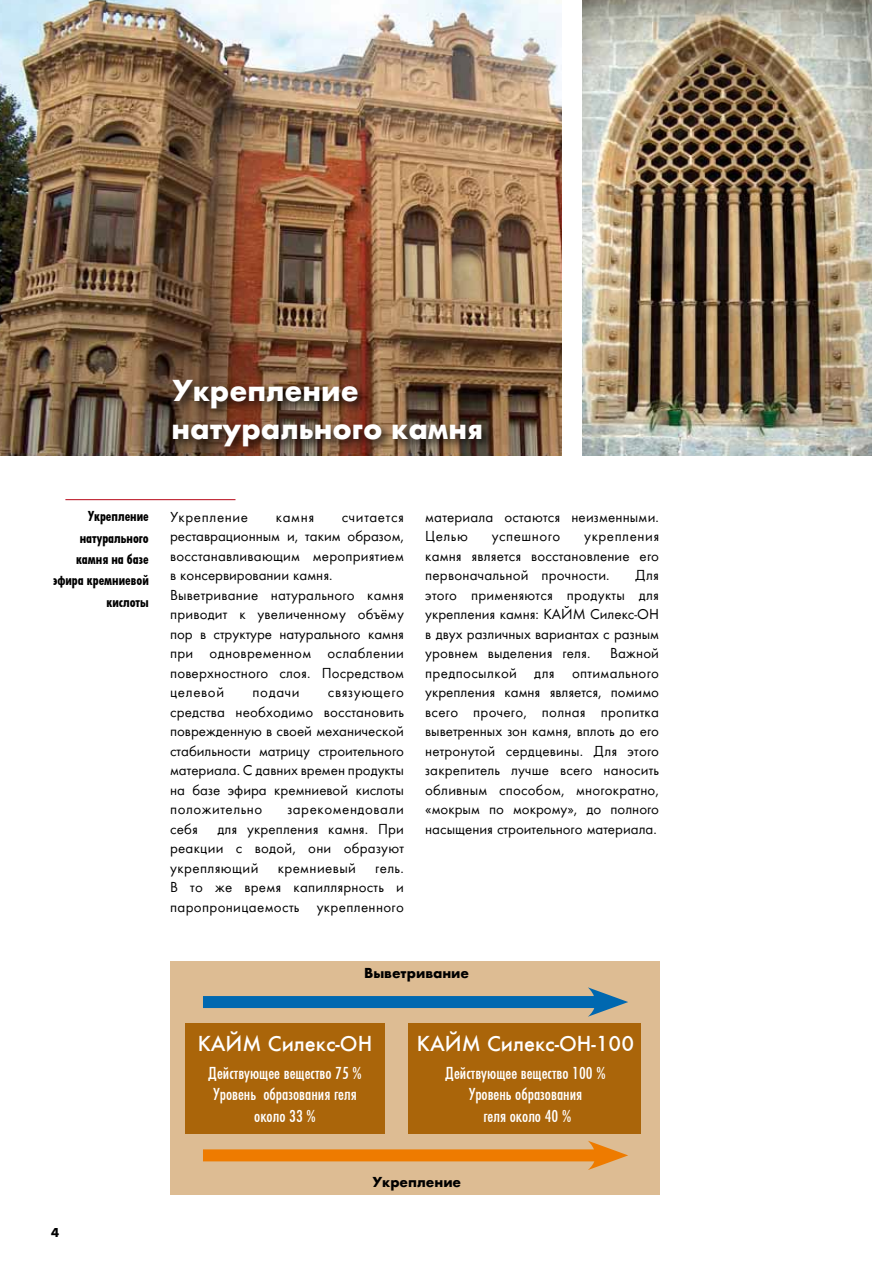
<style>
.page{position:relative;width:893px;height:1263px;background:#fff}
.page>*{position:absolute;margin:0;border:0;box-sizing:border-box;transform-origin:0 0}
.t1{font:700 31.5px/37.8px "Futura TCY";color:#fff}
.t2{font:500 22.5px "Futura TCY";color:#fff}
.t3{font:18px/21.6px "Futura TCY Med Con";color:#fff;text-align:center}
.t4{font:15px/19.5px "Futura TCY Boo";letter-spacing:.015em;color:#000;text-align:justify}
.t5{font:15px/21.3px "Futura TCY Bol Con";color:#000;text-align:right}
.t6{font:15px "Futura TCY Boo";letter-spacing:.04em;color:#000}
.t7{font:700 15px "Futura TCY";color:#000}
.t8{font:15px "Futura TCY Boo";letter-spacing:.035em;color:#000}
.t9{font:700 13.5px "Futura T";color:#000}
</style>
<div class="page">
<img style="left:583px;top:0;width:289px;height:455px">
<img style="left:0;top:0;width:561px;height:455px">
<div style="left:169px;top:376px;width:325px;height:83px;background:#000;opacity:.75"></div>
<div style="left:170px;top:961px;width:489px;height:234px;background:#ddbc93"></div>
<div style="left:203px;top:996px;width:402px;height:12px;background:#0068b0"></div>
<svg style="left:588px;top:987px;width:40px;height:30px"></svg>
<div style="left:203px;top:1149px;width:402px;height:12px;background:#ee7b00"></div>
<svg style="left:588px;top:1141px;width:40px;height:29px"></svg>
<div style="left:185px;top:1023px;width:200px;height:110px;background:#aa650a"></div>
<div style="left:408px;top:1023px;width:233px;height:111px;background:#aa650a"></div>
<hr style="left:65px;top:499px;width:170px;height:1px;background:#b80718">
<h1 class="t1" style="left:172px;top:372px;width:313px">Укрепление натурального камня</h1>
<p class="t5" style="left:53px;top:506px;width:97px">Укрепление натурального камня на базе эфира кремниевой кислоты</p>
<p class="t9" style="left:51px;top:1225px;width:10px">4</p>
<p class="t6" style="left:170px;top:508px;width:80px">Укрепление</p>
<p class="t4" style="left:276px;top:507px;width:40px">камня</p>
<p class="t4" style="left:170px;top:507px;width:235px;text-align:left;text-indent:172px">считается реставрационным и, таким образом, восстанавливающим мероприятием в консервировании камня.<br>Выветривание натурального камня приводит к увеличенному объёму пор в структуре натурального камня при одновременном ослаблении поверхностного слоя. Посредством целевой</p>
<p class="t4" style="left:252px;top:682px;width:49px">подачи</p>
<p class="t4" style="left:170px;top:682px;width:235px;text-indent:158px">связующего средства необходимо восстановить поврежденную в своей механической стабильности матрицу строительного материала. С давних времен продукты на базе эфира кремниевой кислоты положительно</p>
<p class="t6" style="left:287px;top:801px;width:118px">зарекомендовали</p>
<p class="t4" style="left:170px;top:819px;width:29px">себя</p>
<p class="t4" style="left:170px;top:819px;width:235px;text-indent:47px">для укрепления камня. При реакции с водой, они образуют укрепляющий</p>
<p class="t4" style="left:278px;top:858px;width:80px">кремниевый</p>
<p class="t4" style="left:170px;top:858px;width:235px;text-indent:205px">гель.<br>В то же время капиллярность и паропроницаемость укрепленного</p>
<p class="t4" style="left:425px;top:507px;width:235px">материала остаются неизменными.<br>Целью</p>
<p class="t4" style="left:425px;top:526px;width:235px;text-indent:159px">укрепления камня является восстановление его первоначальной прочности.</p>
<p class="t8" style="left:492px;top:528px;width:70px">успешного</p>
<p class="t4" style="left:425px;top:565px;width:235px;text-indent:210px">Для этого применяются продукты для укрепления камня: КАЙМ Силекс-ОH в двух различных вариантах с разным уровнем выделения геля.</p>
<p class="t4" style="left:425px;top:643px;width:235px;text-indent:185px">Важной предпосылкой для оптимального укрепления камня является, помимо всего прочего, полная пропитка выветренных зон камня, вплоть до его нетронутой сердцевины. Для этого закрепитель лучше всего наносить обливным способом, многократно, «мокрым по мокрому», до полного насыщения строительного материала.</p>
<p class="t7" style="left:364px;top:964px;width:107px">Выветривание</p>
<h2 class="t2" style="left:198px;top:1031px;width:176px">КАЙМ Силекс-ОH</h2>
<p class="t3" style="left:208px;top:1062px;width:155px">Действующее вещество 75 %<br>Уровень образования геля около 33 %</p>
<h2 class="t2" style="left:417px;top:1031px;width:219px">КАЙМ Силекс-ОH-100</h2>
<p class="t3" style="left:445px;top:1062px;width:162px">Действующее вещество 100 %<br>Уровень образования<br>геля около 40 %</p>
<p class="t7" style="left:372px;top:1173px;width:91px">Укрепление</p>
</div>
